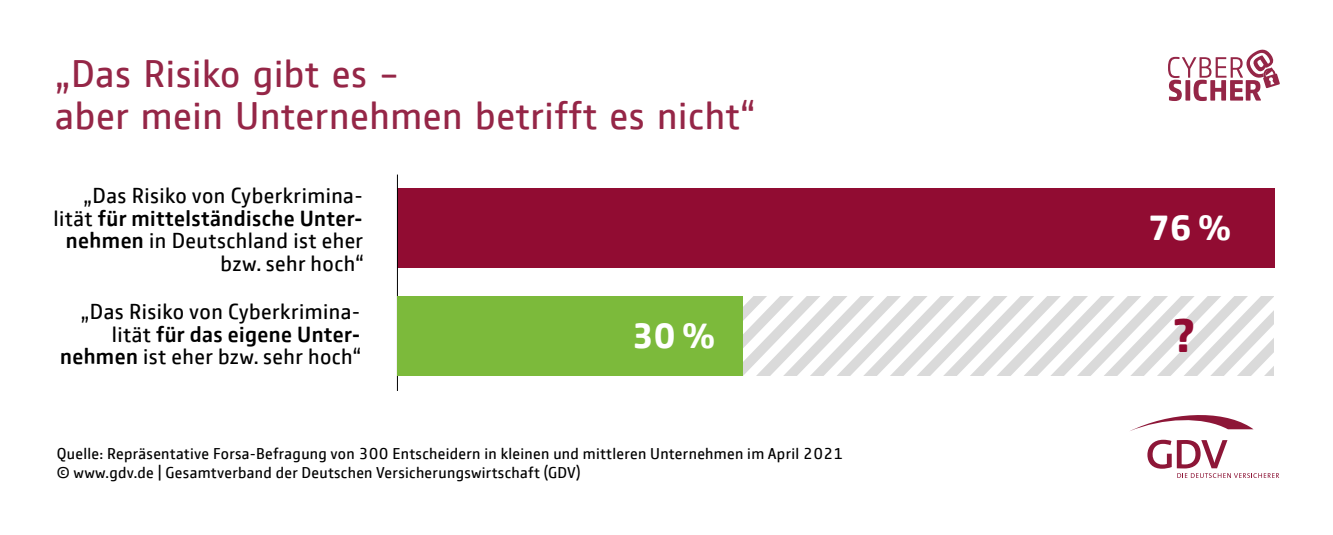
<style>
.page{position:relative;width:1333px;height:535px;background:#fff}
.page>*{position:absolute;margin:0;border:0;box-sizing:border-box;transform-origin:0 0}
.t1{font:700 48.5px "GD Vtype";color:#910c32}
.t2{font:40px/42.5px "GD Vtype";letter-spacing:.015em;color:#952647}
.t3{font:700 36.25px "GD Vtype";color:#fff}
.t4{font:22.5px/22.5px "GD Vtype";letter-spacing:.02em;color:#000;text-align:right}
.t5{font:16.25px/18.8px "GD Vtype";letter-spacing:.02em;color:#000}
.s1{font-weight:500}
</style>
<div class="page">
<svg style="left:1168px;top:49px;width:111px;height:52px"></svg>
<svg style="left:1130px;top:415px;width:123px;height:16px"></svg>
<svg style="left:1147px;top:439px;width:132px;height:38px"></svg>
<div style="left:398px;top:188px;width:876px;height:79px;background:#910c32"></div>
<hr style="left:397px;top:174px;width:1px;height:216px;background:#000">
<svg style="left:742px;top:296px;width:532px;height:80px"></svg>
<div style="left:398px;top:296px;width:344px;height:80px;background:#7cba3b"></div>
<h2 class="t2" style="left:55px;top:50px;width:701px">„Das Risiko gibt es –<br>aber mein Unternehmen betrifft es nicht“</h2>
<p class="t4" style="left:54px;top:183px;width:312px">„Das Risiko von Cyberkrimina&shy;lität <span class="s1">für mittelständische Unter&shy;nehmen</span> in Deutschland ist eher bzw. sehr hoch“</p>
<p class="t4" style="left:60px;top:299px;width:303px">„Das Risiko von Cyberkrimina&shy;lität <span class="s1">für das eigene Unter&shy;nehmen</span> ist eher bzw. sehr hoch“</p>
<h3 class="t3" style="left:632px;top:311px;width:84px">30 %</h3>
<p class="t5" style="left:57px;top:443px;width:788px">Quelle: Repräsentative Forsa-Befragung von 300 Entscheidern in kleinen und mittleren Unternehmen im April 2021 © www.gdv.de | Gesamtverband der Deutschen Versicherungswirtschaft (GDV)</p>
<h3 class="t3" style="left:1147px;top:202px;width:84px">76 %</h3>
<h1 class="t1" style="left:1173px;top:301px;width:22px">?</h1>
</div>
